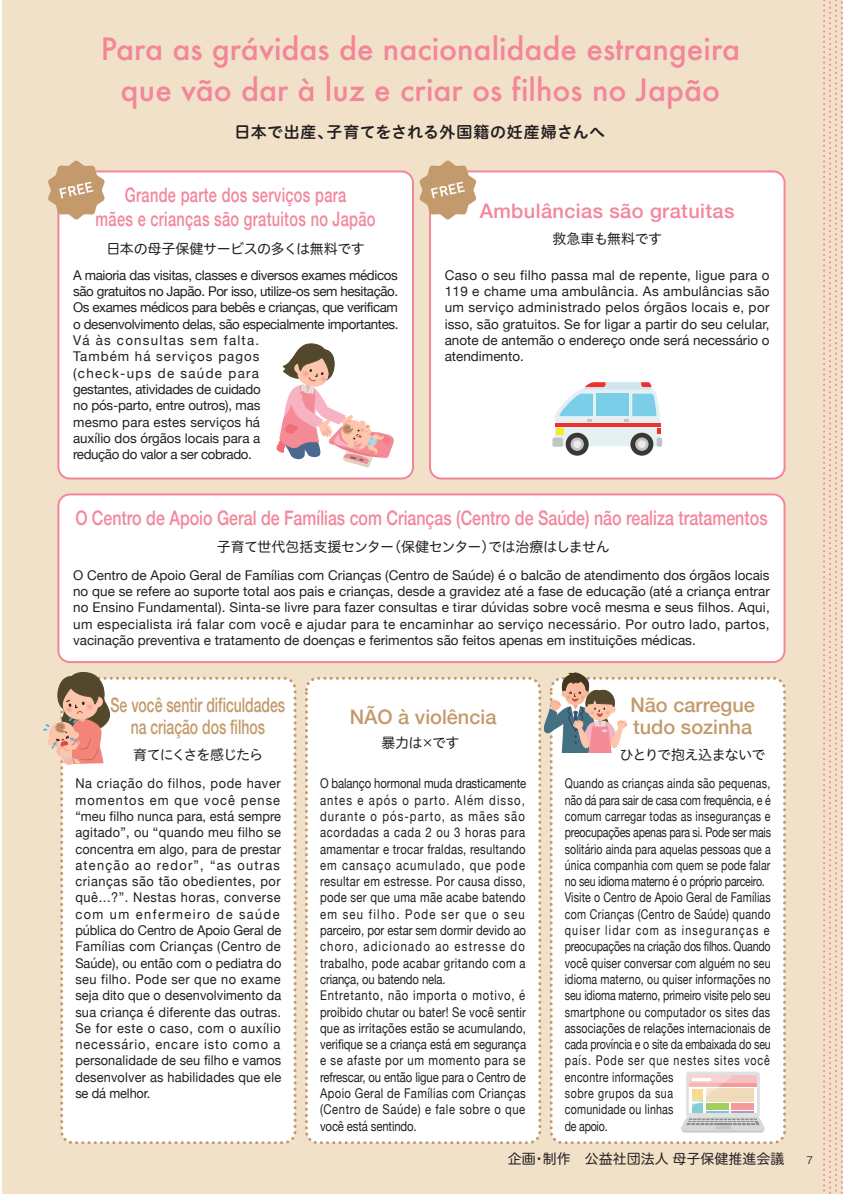
<style>
.page{position:relative;width:843px;height:1194px;background:#fff}
.page>*{position:absolute;margin:0;border:0;box-sizing:border-box;transform-origin:0 0}
.t1{font:500 30px/41px "Futura";color:#f3869a;text-align:center}
.t2{font:500 20px "Helvetica Neue";color:#f3869a;scale:.8 1}
.t3{font:500 20px/24px "Helvetica Neue";letter-spacing:.02em;color:#f3869a;text-align:center;scale:.73 1}
.t4{font:500 20px/22px "Helvetica Neue";color:#c39a6b;text-align:center;scale:.7 1}
.t5{font:500 20px/22px "Helvetica Neue";color:#c39a6b}
.t6{font:500 20px "Helvetica Neue";letter-spacing:.02em;color:#f3869a}
.t7{font:16px "Hiragino UD Sans R Std W6";letter-spacing:.025em;color:#231f20}
.t8{font:14px "Hiragino UD Sans R Std W4";letter-spacing:-.03em;color:#231f20}
.t9{font:14px "Hiragino UD Sans R Std W4";color:#231f20}
.t10{font:14px "Hiragino UD Sans R Std W4";letter-spacing:-.07em;color:#231f20}
.t11{font:13.4px/16.2px "Helvetica Neue";letter-spacing:.01em;color:#231f20;text-align:justify}
.t12{font:13.4px/16.2px "Helvetica Neue";letter-spacing:.01em;color:#231f20;scale:.79 1}
.t13{font:13.4px/16.2px "Helvetica Neue";letter-spacing:.03em;color:#231f20;scale:.84 1}
.t14{font:13.4px/16.2px "Helvetica Neue";letter-spacing:.01em;color:#231f20;scale:.95 1}
.t15{font:13.4px/16.2px "Helvetica Neue";letter-spacing:-.025em;color:#231f20}
.t16{font:10px "Hira Kaku Pro W3";color:#231f20}
</style>
<div class="page">
<div style="left:2px;top:0;width:840px;height:1194px;background:#f1e1c9"></div>
<div style="left:58px;top:171px;width:355px;height:308px;background:#fff;border-radius:11px"></div>
<div style="left:57px;top:170px;width:357px;height:310px;border:2px solid #f3869a;border-radius:11px"></div>
<div style="left:58px;top:494px;width:726px;height:168px;background:#fff;border-radius:11px"></div>
<div style="left:57px;top:493px;width:728px;height:170px;border:2px solid #f3869a;border-radius:11px"></div>
<div style="left:430px;top:171px;width:354px;height:308px;background:#fff;border-radius:11px"></div>
<div style="left:429px;top:170px;width:356px;height:310px;border:2px solid #f3869a;border-radius:11px"></div>
<svg style="left:565px;top:433px;width:23px;height:23px"></svg>
<svg style="left:570px;top:438px;width:13px;height:13px"></svg>
<div style="left:573px;top:440px;width:8px;height:8px;background:#ececec;border-radius:50%"></div>
<svg style="left:630px;top:433px;width:23px;height:23px"></svg>
<svg style="left:635px;top:438px;width:13px;height:13px"></svg>
<div style="left:638px;top:440px;width:7px;height:8px;background:#ececec;border-radius:50%"></div>
<div style="left:552px;top:438px;width:11px;height:9px;background:#c3c5c5;border-radius:2px"></div>
<div style="left:656px;top:438px;width:6px;height:9px;background:#c3c5c5;border-radius:2px"></div>
<svg style="left:554px;top:382px;width:106px;height:64px;background:#bfd5db"></svg>
<hr style="left:555px;top:423px;width:105px;height:3px;background:#ee312b">
<svg style="left:48px;top:160px;width:57px;height:60px"></svg>
<svg style="left:419px;top:160px;width:57px;height:60px"></svg>
<div style="left:62px;top:678px;width:233px;height:465px;background:#fff;border-radius:11px"></div>
<div style="left:60px;top:677px;width:236px;height:467px;border:3px dashed #c39a6b;border-radius:11px"></div>
<div style="left:551px;top:678px;width:233px;height:465px;background:#fff;border-radius:11px"></div>
<div style="left:549px;top:677px;width:237px;height:467px;border:3px dashed #c39a6b;border-radius:11px"></div>
<div style="left:306px;top:678px;width:233px;height:465px;background:#fff;border-radius:11px"></div>
<div style="left:305px;top:677px;width:236px;height:467px;border:3px dashed #c39a6b;border-radius:11px"></div>
<svg style="left:541px;top:672px;width:86px;height:82px"></svg>
<div style="left:686px;top:1072px;width:73px;height:45px;background:#dfe2e1;border-radius:3px"></div>
<svg style="left:689px;top:1086px;width:67px;height:27px"></svg>
<svg style="left:681px;top:1117px;width:83px;height:16px"></svg>
<div style="left:688px;top:1075px;width:68px;height:10px;background:#f6c1c3"></div>
<hr style="left:688px;top:1083px;width:68px;height:3px;background:#f59a9a">
<div style="left:706px;top:1089px;width:47px;height:13px;background:#efdbb9"></div>
<div style="left:692px;top:1104px;width:10px;height:9px;background:#81ced4"></div>
<div style="left:731px;top:1104px;width:22px;height:6px;background:#f59a9a"></div>
<hr style="left:706px;top:1111px;width:23px;height:2px;background:#81c2e4">
<hr style="left:731px;top:1111px;width:22px;height:2px;background:#b895c0">
<svg style="left:688px;top:1075px;width:45px;height:35px"></svg>
<hr style="left:692px;top:1078px;width:18px;height:3px;background:#fff">
<svg style="left:276px;top:343px;width:118px;height:125px"></svg>
<svg style="left:43px;top:672px;width:70px;height:120px"></svg>
<svg style="left:823px;top:0;width:20px;height:1194px"></svg>
<h1 class="t1" style="left:101px;top:28px;width:640px">Para as grávidas de nacionalidade estrangeira que vão dar à luz e criar os filhos no Japão</h1>
<p class="t7" style="left:234px;top:120px;width:372px">日本で出産、子育てをされる外国籍の妊産婦さんへ</p>
<h2 class="t3" style="left:96px;top:181px;width:385px">Grande parte dos serviços para<br>mães e crianças são gratuitos no Japão</h2>
<p class="t15" style="left:73px;top:268px;width:327px">A maioria das visitas, classes e diversos exames médicos são gratuitos no Japão. Por isso, utilize-os sem hesitação.<br>Os exames médicos para bebês e crianças, que verificam o desenvolvimento delas, são especialmente importantes.<br>Vá às consultas sem falta.<br>Também há serviços pagos<br>(check-ups de saúde para<br>gestantes, atividades de cuidado<br>no pós-parto, entre outros), mas<br>mesmo para estes serviços há<br>auxílio dos órgãos locais para a<br>redução do valor a ser cobrado.</p>
<p class="t8" style="left:106px;top:238px;width:260px">日本の母子保健サービスの多くは無料です</p>
<h2 class="t6" style="left:479px;top:195px;width:256px">Ambulâncias são gratuitas</h2>
<p class="t8" style="left:552px;top:228px;width:111px">救急車も無料です</p>
<p class="t11" style="left:444px;top:268px;width:326px">Caso o seu filho passa mal de repente, ligue para o 119 e chame uma ambulância. As ambulâncias são um serviço administrado pelos órgãos locais e, por isso, são gratuitos. Se for ligar a partir do seu celular, anote de antemão o endereço onde será necessário o atendimento.</p>
<h2 class="t2" style="left:75px;top:502px;width:866px">O Centro de Apoio Geral de Famílias com Crianças (Centro de Saúde) não realiza tratamentos</h2>
<p class="t8" style="left:217px;top:537px;width:394px">子育て世代包括支援センター（保健センター）では治療はしません</p>
<p class="t11" style="left:73px;top:568px;width:698px">O Centro de Apoio Geral de Famílias com Crianças (Centro de Saúde) é o balcão de atendimento dos órgãos locais no que se refere ao suporte total aos pais e crianças, desde a gravidez até a fase de educação (até a criança entrar no Ensino Fundamental). Sinta-se livre para fazer consultas e tirar dúvidas sobre você mesma e seus filhos. Aqui, um especialista irá falar com você e ajudar para te encaminhar ao serviço necessário. Por outro lado, partos, vacinação preventiva e tratamento de doenças e ferimentos são feitos apenas em instituições médicas.</p>
<h2 class="t4" style="left:111px;top:692px;width:251px">Se você sentir dificuldades na criação dos filhos</h2>
<p class="t14" style="left:75px;top:776px;width:218px">Na criação do filhos, pode haver momentos em que você pense “meu filho nunca para, está sempre agitado”, ou “quando meu filho se concentra em algo, para de prestar atenção ao redor”, “as outras crianças são tão obedientes, por quê...?”. Nestas horas, converse com um enfermeiro de saúde pública do Centro de Apoio Geral de<br>Famílias com Crianças (Centro de<br>Saúde), ou então com o pediatra do seu filho. Pode ser que no exame seja dito que o desenvolvimento da sua criança é diferente das outras.<br>Se for este o caso, com o auxílio necessário, encare isto como a personalidade de seu filho e vamos desenvolver as habilidades que ele se dá melhor.</p>
<p class="t10" style="left:133px;top:744px;width:131px">育てにくさを感じたら</p>
<h2 class="t5" style="left:349px;top:704px;width:148px">NÃO à violência</h2>
<p class="t8" style="left:381px;top:732px;width:80px">暴力は×です</p>
<h2 class="t5" style="left:630px;top:692px;width:126px">Não carregue tudo sozinha</h2>
<p class="t8" style="left:619px;top:744px;width:147px">ひとりで抱え込まないで</p>
<p class="t12" style="left:564px;top:776px;width:262px">Quando as crianças ainda são pequenas, não dá para sair de casa com frequência, e é comum carregar todas as inseguranças e preocupações apenas para si. Pode ser mais solitário ainda para aquelas pessoas que a única companhia com quem se pode falar no seu idioma materno é o próprio parceiro.<br>Visite o Centro de Apoio Geral de Famílias com Crianças (Centro de Saúde) quando quiser lidar com as inseguranças e preocupações na criação dos filhos. Quando você quiser conversar com alguém no seu idioma materno, ou quiser informações no seu idioma materno, primeiro visite pelo seu smartphone ou computador os sites das associações de relações internacionais de cada província e o site da embaixada do seu país. Pode ser que nestes sites você encontre informações<br>sobre grupos da sua<br>comunidade ou linhas<br>de apoio.</p>
<p class="t9" style="left:507px;top:1148px;width:278px">企画・制作　公益社団法人 母子保健推進会議</p>
<p class="t13" style="left:320px;top:776px;width:247px">O balanço hormonal muda drasticamente antes e após o parto. Além disso, durante o pós-parto, as mães são acordadas a cada 2 ou 3 horas para amamentar e trocar fraldas, resultando em cansaço acumulado, que pode resultar em estresse. Por causa disso, pode ser que uma mãe acabe batendo em seu filho. Pode ser que o seu parceiro, por estar sem dormir devido ao choro, adicionado ao estresse do trabalho, pode acabar gritando com a criança, ou batendo nela.<br>Entretanto, não importa o motivo, é proibido chutar ou bater! Se você sentir que as irritações estão se acumulando, verifique se a criança está em segurança e se afaste por um momento para se refrescar, ou então ligue para o Centro de Apoio Geral de Famílias com Crianças (Centro de Saúde) e fale sobre o que você está sentindo.</p>
<p class="t16" style="left:806px;top:1151px;width:8px">7</p>
</div>
